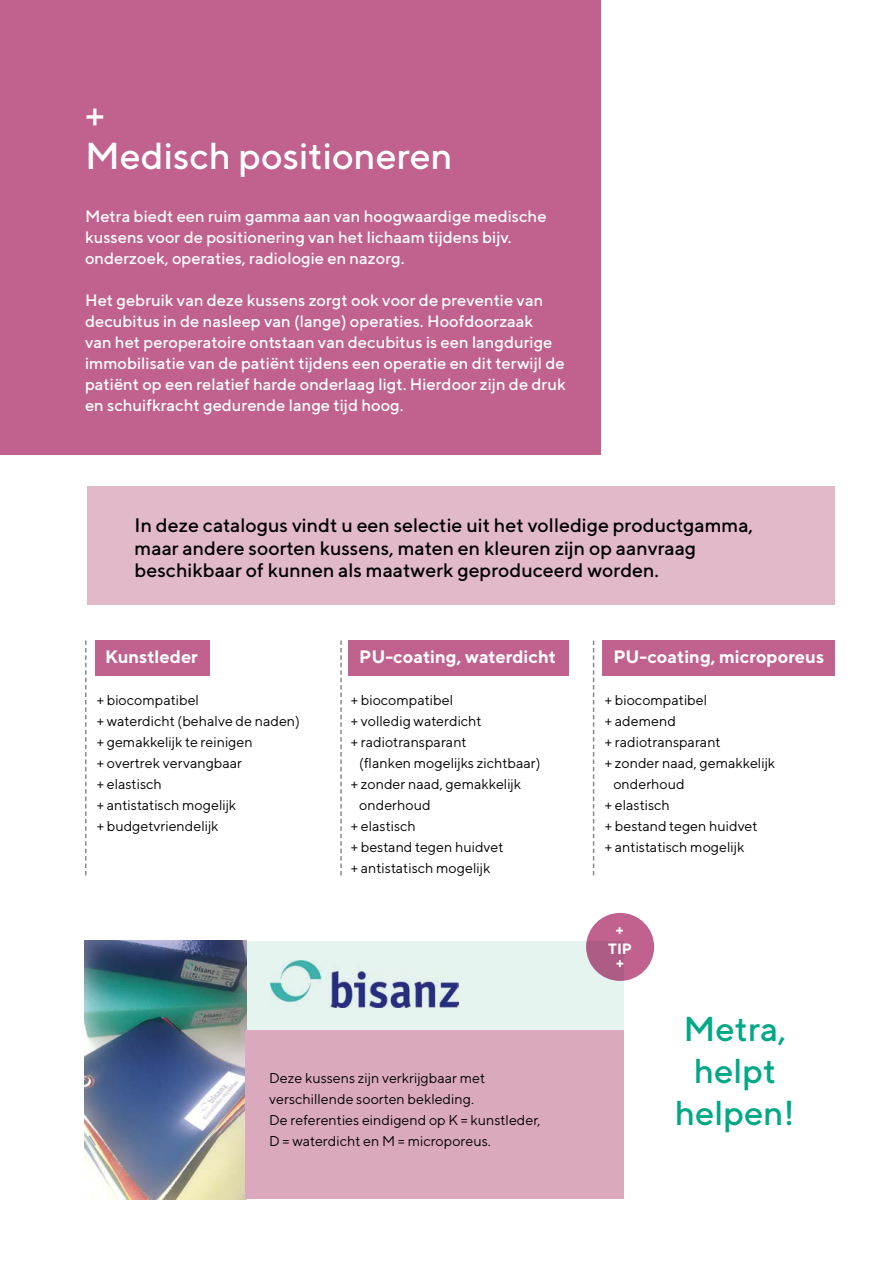
<style>
.page{position:relative;width:893px;height:1263px;background:#fff}
.page>*{position:absolute;margin:0;border:0;box-sizing:border-box;transform-origin:0 0}
.t1{font:500 37.5px/40.5px "TT Norms";color:#fff}
.t2{font:500 34.5px/42px "TT Norms";color:#00a886;text-align:center}
.t3{font:500 19.5px/22.5px "TT Norms";color:#000}
.t4{font:700 18px "TT Norms";color:#fff}
.t5{font:500 16.5px/21px "TT Norms";color:#fff}
.t6{font:700 14.85px "TT Norms";color:#fff}
.t7{font:14.25px/21px "TT Norms";color:#000}
</style>
<div class="page">
<div style="left:87px;top:486px;width:747px;height:118px;background:#e1b9c9"></div>
<div style="left:245px;top:941px;width:379px;height:89px;background:#e6f4f0"></div>
<div style="left:95px;top:640px;width:115px;height:36px;background:#c1618e"></div>
<div style="left:349px;top:640px;width:220px;height:36px;background:#c1618e"></div>
<div style="left:602px;top:640px;width:232px;height:36px;background:#c1618e"></div>
<div style="left:0;top:0;width:601px;height:455px;background:#c1618e"></div>
<svg style="left:340px;top:640px;width:2px;height:235px"></svg>
<svg style="left:85px;top:640px;width:2px;height:235px"></svg>
<svg style="left:593px;top:640px;width:1px;height:235px"></svg>
<img style="left:271px;top:960px;width:188px;height:47px">
<img style="left:84px;top:941px;width:163px;height:258px">
<div style="left:245px;top:1030px;width:379px;height:169px;background:#dba9bd"></div>
<svg style="left:586px;top:913px;width:68px;height:68px;background:#ba608b"></svg>
<h1 class="t1" style="left:85px;top:94px;width:369px">+<br>Medisch positioneren</h1>
<p class="t5" style="left:85px;top:205px;width:463px">Metra biedt een ruim gamma aan van hoogwaardige medische kussens voor de positionering van het lichaam tijdens bijv. onderzoek, operaties, radiologie en nazorg.</p>
<p class="t5" style="left:85px;top:289px;width:482px">Het gebruik van deze kussens zorgt ook voor de preventie van decubitus in de nasleep van (lange) operaties. Hoofdoorzaak<br>van het peroperatoire ontstaan van decubitus is een langdurige immobilisatie van de patiënt tijdens een operatie en dit terwijl de patiënt op een relatief harde onderlaag ligt. Hierdoor zijn de druk en schuifkracht gedurende lange tijd hoog.</p>
<h3 class="t3" style="left:135px;top:514px;width:620px">In deze catalogus vindt u een selectie uit het volledige productgamma, maar andere soorten kussens, maten en kleuren zijn op aanvraag beschikbaar of kunnen als maatwerk geproduceerd worden.</h3>
<p class="t4" style="left:105px;top:645px;width:94px">Kunstleder</p>
<p class="t7" style="left:97px;top:689px;width:205px">+ biocompatibel<br>+ waterdicht (behalve de naden) + gemakkelijk te reinigen<br>+ overtrek vervangbaar<br>+ elastisch<br>+ antistatisch mogelijk<br>+ budgetvriendelijk</p>
<p class="t4" style="left:359px;top:645px;width:198px">PU-coating, waterdicht</p>
<p class="t7" style="left:351px;top:689px;width:104px">+ biocompatibel</p>
<p class="t7" style="left:351px;top:710px;width:132px">+ volledig waterdicht</p>
<p class="t7" style="left:351px;top:731px;width:117px">+ radiotransparant</p>
<p class="t7" style="left:359px;top:752px;width:183px">(flanken mogelijks zichtbaar)</p>
<p class="t7" style="left:351px;top:773px;width:172px">+ zonder naad, gemakkelijk</p>
<p class="t7" style="left:359px;top:794px;width:73px">onderhoud</p>
<p class="t7" style="left:351px;top:815px;width:67px">+ elastisch</p>
<p class="t7" style="left:351px;top:836px;width:154px">+ bestand tegen huidvet</p>
<p class="t7" style="left:351px;top:857px;width:141px">+ antistatisch mogelijk</p>
<p class="t7" style="left:269px;top:1067px;width:273px">Deze kussens zijn verkrijgbaar met verschillende soorten bekleding.<br>De referenties eindigend op K = kunstleder, D = waterdicht en M = microporeus.</p>
<p class="t4" style="left:613px;top:645px;width:212px">PU-coating, microporeus</p>
<p class="t7" style="left:605px;top:689px;width:104px">+ biocompatibel</p>
<p class="t7" style="left:605px;top:710px;width:73px">+ ademend</p>
<p class="t7" style="left:605px;top:731px;width:117px">+ radiotransparant</p>
<p class="t7" style="left:605px;top:752px;width:172px">+ zonder naad, gemakkelijk</p>
<p class="t7" style="left:613px;top:773px;width:73px">onderhoud</p>
<p class="t7" style="left:605px;top:794px;width:67px">+ elastisch</p>
<p class="t7" style="left:605px;top:815px;width:154px">+ bestand tegen huidvet</p>
<p class="t7" style="left:605px;top:836px;width:141px">+ antistatisch mogelijk</p>
<p class="t6" style="left:616px;top:921px;width:9px">+</p>
<p class="t6" style="left:616px;top:954px;width:9px">+</p>
<p class="t6" style="left:608px;top:939px;width:25px">TIP</p>
<h2 class="t2" style="left:675px;top:1007px;width:122px">Metra, helpt helpen!</h2>
</div>
